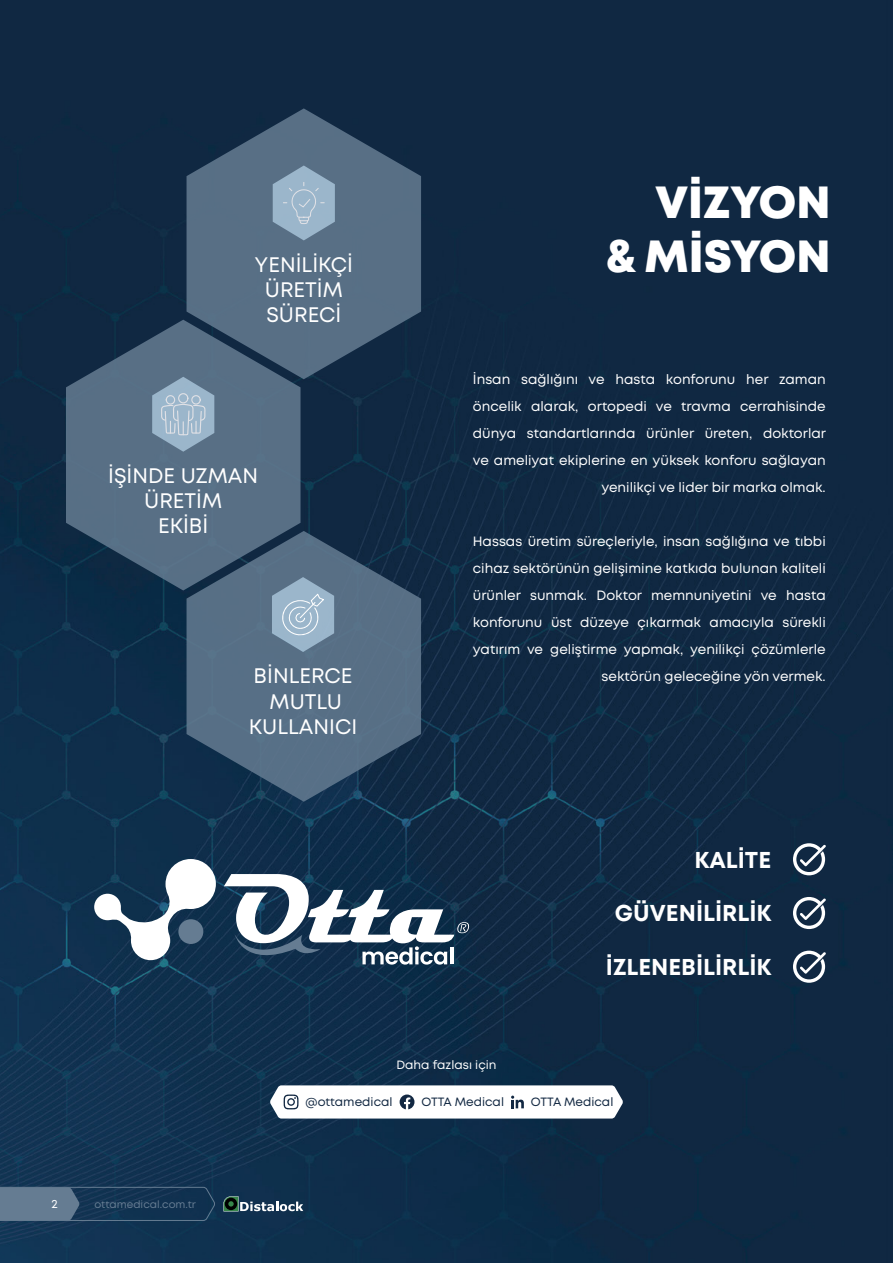
<style>
.page{position:relative;width:893px;height:1263px;background:#fff}
.page>*{position:absolute;margin:0;border:0;box-sizing:border-box;transform-origin:0 0}
.t1{font:800 45px "Mont";color:#fff}
.t2{font:700 22.95px "Mont";color:#fff}
.t3{font:21px/25.2px "Mont";color:#fff;text-align:center}
.t4{font:13.5px/27px "Mont";color:#fff;text-align:right}
.t5{font:12px "Mont";color:#122842}
.t6{font:12px "Mont";color:#fff}
.t7{font:10.5px "Mont";color:#657c92}
</style>
<div class="page">
<img style="left:0;top:0;width:893px;height:1263px">
<svg style="left:223px;top:1196px;width:80px;height:15px"></svg>
<svg style="left:270px;top:1085px;width:353px;height:33px"></svg>
<svg style="left:66px;top:320px;width:235px;height:270px;background:#4a6279"></svg>
<svg style="left:187px;top:108px;width:234px;height:271px;background:#475f76"></svg>
<svg style="left:187px;top:531px;width:234px;height:271px;background:#476077"></svg>
<svg style="left:273px;top:165px;width:62px;height:75px;background:#8ca5ba"></svg>
<svg style="left:152px;top:377px;width:62px;height:75px;background:#90a7bb"></svg>
<svg style="left:272px;top:577px;width:62px;height:75px;background:#8fa8bc"></svg>
<svg style="left:793px;top:843px;width:33px;height:32px"></svg>
<svg style="left:793px;top:897px;width:33px;height:32px"></svg>
<svg style="left:793px;top:951px;width:33px;height:32px"></svg>
<svg style="left:224px;top:874px;width:246px;height:95px"></svg>
<hr style="left:450px;top:947px;width:3px;height:17px;background:#fff">
<svg style="left:94px;top:859px;width:122px;height:101px"></svg>
<div style="left:178px;top:919px;width:25px;height:25px;background:#657c92;border-radius:50%"></div>
<svg style="left:0;top:1187px;width:215px;height:34px;background:#314f6a"></svg>
<h3 class="t3" style="left:255px;top:252px;width:100px">YENİLİKÇİ</h3>
<h3 class="t3" style="left:265px;top:277px;width:79px;text-align:left">ÜRETİM<br>SÜRECİ</h3>
<h3 class="t3" style="left:108px;top:463px;width:151px">İŞİNDE UZMAN<br>ÜRETİM<br>EKİBİ</h3>
<h3 class="t3" style="left:249px;top:663px;width:110px">BİNLERCE<br>MUTLU<br>KULLANICI</h3>
<h1 class="t1" style="left:656px;top:172px;width:177px">VİZYON</h1>
<h1 class="t1" style="left:606px;top:226px;width:226px">&amp; MİSYON</h1>
<p class="t4" style="left:473px;top:366px;width:355px">İnsan sağlığını ve hasta konforunu her zaman öncelik alarak, ortopedi ve travma cerrahisinde dünya standartlarında ürünler üreten, doktorlar ve ameliyat ekiplerine en yüksek konforu sağlayan yenilikçi ve lider bir marka olmak.</p>
<p class="t4" style="left:473px;top:528px;width:354px">Hassas üretim süreçleriyle, insan sağlığına ve tıbbi cihaz sektörünün gelişimine katkıda bulunan kaliteli ürünler sunmak. Doktor memnuniyetini ve hasta konforunu üst düzeye çıkarmak amacıyla sürekli yatırım ve geliştirme yapmak, yenilikçi çözümlerle sektörün geleceğine yön vermek.</p>
<p class="t6" style="left:396px;top:1057px;width:102px">Daha fazlası için</p>
<h2 class="t2" style="left:694px;top:845px;width:78px">KALİTE</h2>
<h2 class="t2" style="left:615px;top:898px;width:158px">GÜVENİLİRLİK</h2>
<h2 class="t2" style="left:606px;top:952px;width:167px">İZLENEBİLİRLİK</h2>
<p class="t6" style="left:51px;top:1196px;width:8px">2</p>
<p class="t7" style="left:94px;top:1198px;width:103px">ottamedical.com.tr</p>
<p class="t5" style="left:306px;top:1094px;width:89px">@ottamedical</p>
<p class="t5" style="left:421px;top:1094px;width:84px">OTTA Medical</p>
<p class="t5" style="left:531px;top:1094px;width:84px">OTTA Medical</p>
</div>
